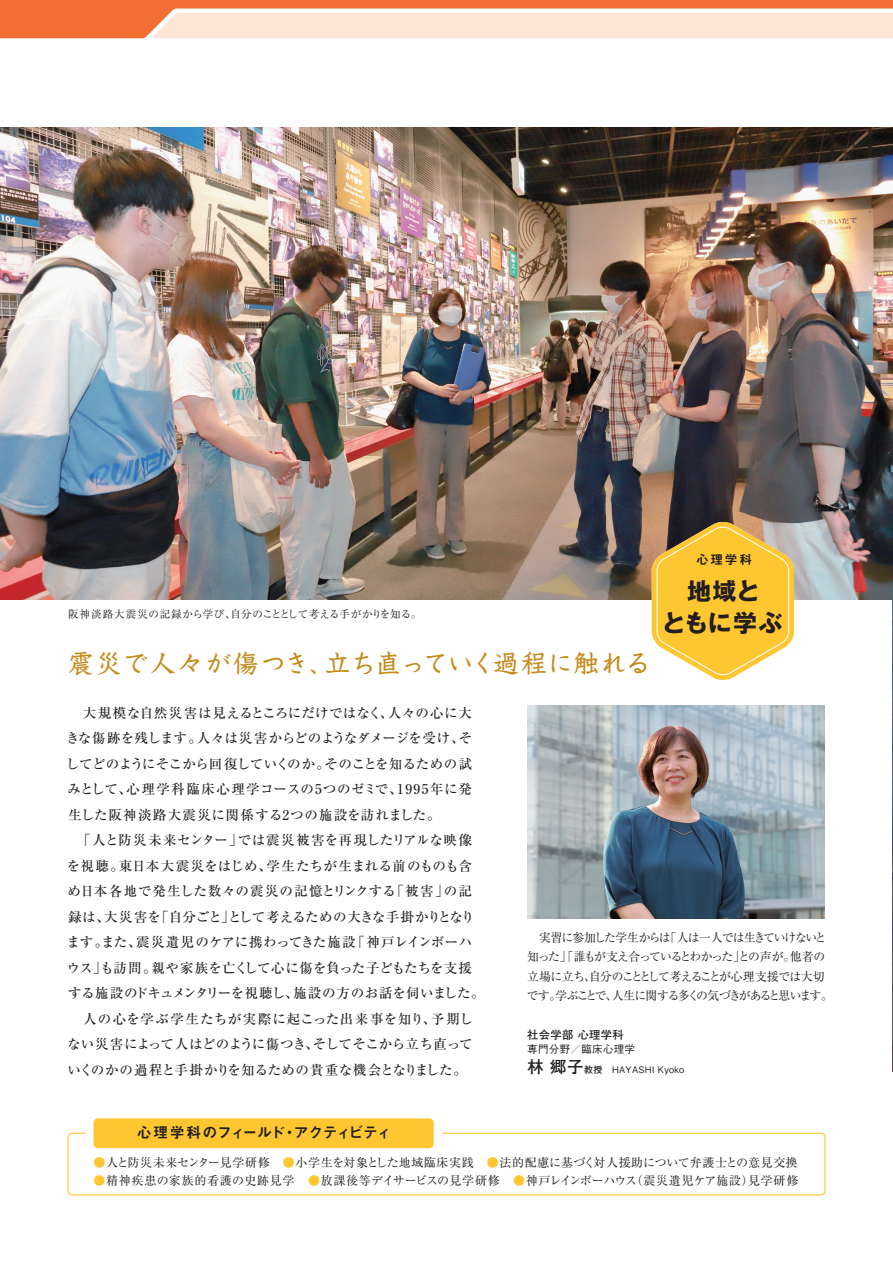
<style>
.page{position:relative;width:893px;height:1263px;background:#fff}
.page>*{position:absolute;margin:0;border:0;box-sizing:border-box;transform-origin:0 0}
.t1{font:500 25.5px "Kyoka ICA Pro";letter-spacing:.025em;color:#c58b1d}
.t2{font:700 24px/32px "Gothic MB101 Pro";letter-spacing:.02em;color:#231f20;text-align:center}
.t3{font:15px "Midashi Go Pro MB31";letter-spacing:-.02em;color:#231f20}
.t4{font:500 13.5px/25.5px "Ryumin Pro";letter-spacing:.02em;color:#231f20}
.t5{font:12px/19.5px "Ryumin Pro";letter-spacing:-.07em;color:#231f20}
.t6{font:12px "Ryumin Pro";letter-spacing:.04em;color:#231f20}
.t7{font:12px "Ryumin Pro";letter-spacing:.06em;color:#231f20}
.t8{font:700 12px "Gothic MB101 Pro De";color:#231f20}
.t9{font:700 11.25px "Futo Go B101 Pro";letter-spacing:.03em;color:#231f20}
.t10{font:10.5px "Ryumin Pro";letter-spacing:.03em;color:#231f20}
.t11{font:500 10.5px "Gothic BBB Pro";letter-spacing:.03em;color:#231f20}
.t12{font:500 9px "Gothic BBB Pro";letter-spacing:.03em;color:#231f20}
.s1{font-family:"Futo Go B101 Pro";font-weight:700;font-size:16.5px}
.s2{font-family:"Futo Go B101 Pro";font-weight:700}
.s3{color:#fec630}
</style>
<div class="page">
<img style="left:0;top:128px;width:893px;height:472px">
<img style="left:527px;top:706px;width:298px;height:212px">
<svg style="left:646px;top:512px;width:154px;height:168px;background:#e8bf5b"></svg>
<img style="left:892px;top:600px;width:1px;height:471px">
<div style="left:67px;top:1133px;width:758px;height:62px;border:1px solid #fec630;border-radius:4px"></div>
<div style="left:85px;top:1118px;width:357px;height:30px;background:#fff"></div>
<div style="left:94px;top:1118px;width:340px;height:30px;background:#fec630;border-radius:4px"></div>
<svg style="left:0;top:0;width:893px;height:38px;background:#fabc9e"></svg>
<p class="t10" style="left:68px;top:606px;width:355px">阪神淡路大震災の記録から学び、自分のこととして考える手がかりを知る。</p>
<p class="t8" style="left:696px;top:550px;width:57px">心理学科</p>
<h2 class="t2" style="left:662px;top:572px;width:122px">地域と<br>ともに学ぶ</h2>
<h1 class="t1" style="left:68px;top:643px;width:584px">震災で人々が傷つき、立ち直っていく過程に触れる</h1>
<p class="t4" style="left:66px;top:699px;width:420px">　大規模な自然災害は見えるところにだけではなく、人々の心に大きな傷跡を残します。人々は災害からどのようなダメージを受け、そしてどのようにそこから回復していくのか。そのことを知るための試みとして、心理学科臨床心理学コースの5つのゼミで、1995年に発生した阪神淡路大震災に関係する2つの施設を訪れました。<br>　「人と防災未来センター」では震災被害を再現したリアルな映像を視聴。東日本大震災をはじめ、学生たちが生まれる前のものも含め日本各地で発生した数々の震災の記憶とリンクする「被害」の記録は、大災害を「自分ごと」として考えるための大きな手掛かりとなります。また、震災遺児のケアに携わってきた施設「神戸レインボーハウス」も訪問。親や家族を亡くして心に傷を負った子どもたちを支援する施設のドキュメンタリーを視聴し、施設の方のお話を伺いました。　人の心を学ぶ学生たちが実際に起こった出来事を知り、予期しない災害によって人はどのように傷つき、そしてそこから立ち直っていくのかの過程と手掛かりを知るための貴重な機会となりました。</p>
<p class="t5" style="left:527px;top:927px;width:308px">　実習に参加した学生からは「人は一人では生きていけないと知った」「誰もが支え合っているとわかった」との声が。他者の立場に立ち、自分のこととして考えることが心理支援では大切です。学ぶことで、人生に関する多くの気づきがあると思います。</p>
<p class="t9" style="left:527px;top:1025px;width:98px">社会学部 心理学科</p>
<p class="t12" style="left:527px;top:1062px;width:158px"><span class="s1">林 郷子</span><span class="s2">教授　</span>HAYASHI Kyoko</p>
<p class="t11" style="left:527px;top:1040px;width:109px">専門分野／臨床心理学</p>
<p class="t3" style="left:137px;top:1121px;width:257px">心理学科のフィールド・アクティビティ</p>
<p class="t6" style="left:94px;top:1152px;width:706px"><span class="s3">●</span>人と防災未来センター見学研修　<span class="s3">●</span>小学生を対象とした地域臨床実践　<span class="s3">●</span>法的配慮に基づく対人援助について弁護士との意見交換</p>
<p class="t7" style="left:94px;top:1170px;width:706px"><span class="s3">●</span>精神疾患の家族的看護の史跡見学　<span class="s3">●</span>放課後等デイサービスの見学研修　<span class="s3">●</span>神戸レインボーハウス（震災遺児ケア施設）見学研修</p>
</div>
